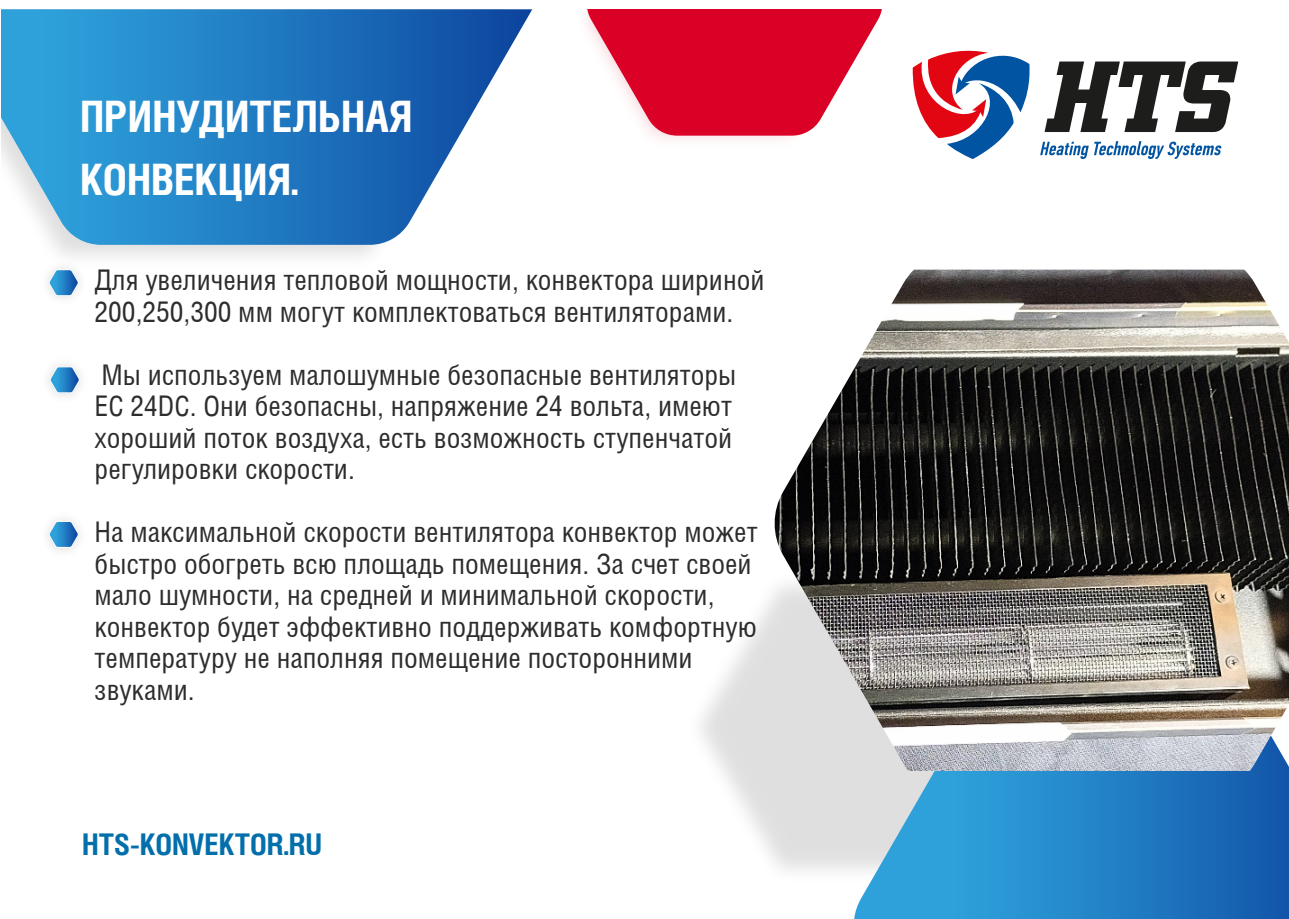
<style>
.page{position:relative;width:1289px;height:919px;background:#fff}
.page>*{position:absolute;margin:0;border:0;box-sizing:border-box;transform-origin:0 0}
.t1{font:700 43.5px/62.6px "Helios Cond";color:#fff}
.t2{font:700 30px "Helios Cond";color:#026fab}
.t3{font:28.5px/31.5px "Helios Cond";color:#2d2d2d}
</style>
<div class="page">
<svg style="left:912px;top:50px;width:118px;height:109px"></svg>
<svg style="left:1044px;top:61px;width:194px;height:71px"></svg>
<svg style="left:1040px;top:141px;width:181px;height:18px"></svg>
<svg style="left:1px;top:9px;width:531px;height:236px;background:#4390cb"></svg>
<svg style="left:854px;top:770px;width:434px;height:148px;background:#358bc9"></svg>
<svg style="left:585px;top:9px;width:297px;height:127px"></svg>
<img style="left:771px;top:269px;width:517px;height:501px">
<img style="left:1px;top:216px;width:132px;height:86px">
<svg style="left:49px;top:269px;width:30px;height:27px"></svg>
<svg style="left:50px;top:366px;width:30px;height:27px"></svg>
<svg style="left:49px;top:521px;width:30px;height:26px"></svg>
<h1 class="t1" style="left:80px;top:84px;width:334px">ПРИНУДИТЕЛЬНАЯ<br>КОНВЕКЦИЯ.</h1>
<p class="t3" style="left:95px;top:264px;width:671px">Для увеличения тепловой мощности, конвектора шириной<br>200,250,300 мм могут комплектоваться вентиляторами.</p>
<p class="t3" style="left:95px;top:358px;width:643px">Мы используем малошумные безопасные вентиляторы ЕС 24DC. Они безопасны, напряжение 24 вольта, имеют хороший поток воздуха, есть возможность ступенчатой регулировки скорости.</p>
<p class="t3" style="left:95px;top:516px;width:664px">На максимальной скорости вентилятора конвектор может быстро обогреть всю площадь помещения. За счет своей мало шумности, на средней и минимальной скорости, конвектор будет эффективно поддерживать комфортную температуру не наполняя помещение посторонними звуками.</p>
<p class="t2" style="left:82px;top:826px;width:241px">HTS-KONVEKTOR.RU</p>
</div>
